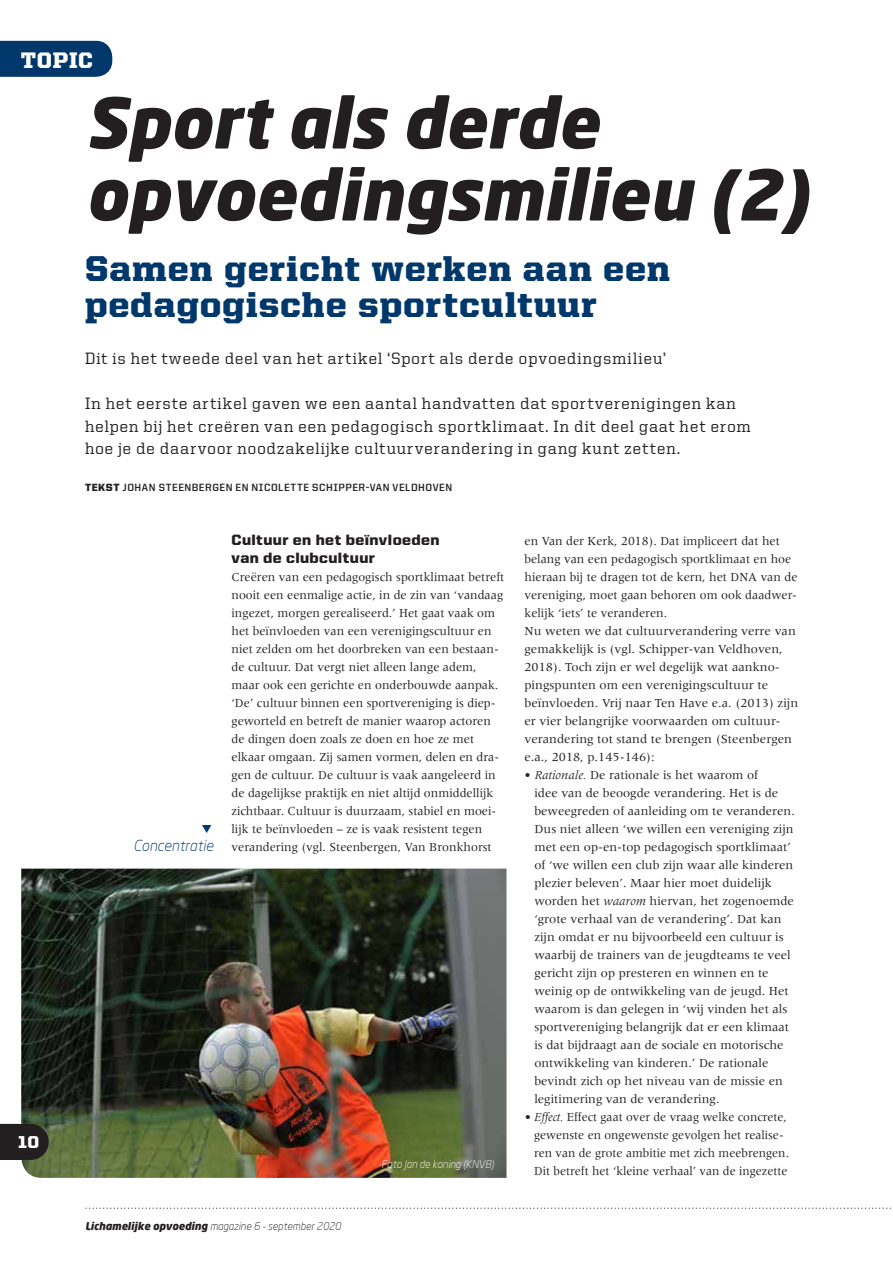
<style>
.page{position:relative;width:893px;height:1263px;background:#fff}
.page>*{position:absolute;margin:0;border:0;box-sizing:border-box;transform-origin:0 0}
.t1{font:italic 900 69px/72px "Neo Sans";color:#231f20}
.t2{font:900 36px/36px "United Serif Reg";letter-spacing:.025em;color:#01386b}
.t3{font:900 22.5px "United Serif Reg";letter-spacing:.03em;color:#fff}
.t4{font:900 17.25px "United Sans Reg";color:#fff}
.t5{font:500 16.5px/22.5px "United Serif Reg";letter-spacing:.05em;color:#231f20}
.t6{font:900 15px/18px "United Sans Reg";letter-spacing:.025em;color:#231f20}
.t7{font:italic 300 15px "Neo Sans";color:#01386b}
.t8{font:12.75px/18px "Meridien LT Std";color:#231f20}
.t9{font:12.75px/18px "Meridien LT Std";color:#231f20;scale:.95 1}
.t10{font:700 10.5px "United Sans Reg";letter-spacing:.05em;color:#231f20}
.t11{font:italic 300 10.5px "Neo Sans";color:#231f20}
.t12{font:italic 300 10.5px "Neo Sans";color:#fff}
.s1{font-weight:900}
.s2{font-style:italic}
</style>
<div class="page">
<img style="left:21px;top:869px;width:485px;height:309px">
<div style="left:0;top:41px;width:112px;height:36px;background:#01386b"></div>
<svg style="left:0;top:1124px;width:49px;height:36px;background:#272522"></svg>
<svg style="left:85px;top:1207px;width:806px;height:2px"></svg>
<h3 class="t3" style="left:21px;top:48px;width:74px">TOPIC</h3>
<h1 class="t1" style="left:85px;top:85px;width:725px">Sport als derde opvoedingsmilieu (2)</h1>
<h2 class="t2" style="left:85px;top:250px;width:586px">Samen gericht werken aan een pedagogische sportcultuur</h2>
<p class="t5" style="left:85px;top:347px;width:583px">Dit is het tweede deel van het artikel ‘Sport als derde opvoedingsmilieu’</p>
<p class="t5" style="left:85px;top:392px;width:667px">In het eerste artikel gaven we een aantal handvatten dat sportverenigingen kan helpen bij het creëren van een pedagogisch sportklimaat. In dit deel gaat het erom hoe je de daarvoor noodzakelijke cultuurverandering in gang kunt zetten.</p>
<h3 class="t4" style="left:18px;top:1133px;width:23px">10</h3>
<p class="t10" style="left:85px;top:482px;width:369px"><span class="s1">TEKST</span> JOHAN STEENBERGEN EN NICOLETTE SCHIPPER-VAN VELDHOVEN</p>
<p class="t7" style="left:133px;top:836px;width:82px">Concentratie</p>
<p class="t6" style="left:232px;top:530px;width:210px">Cultuur en het beïnvloeden van de clubcultuur</p>
<p class="t8" style="left:232px;top:567px;width:274px">Creëren van een pedagogisch sportklimaat betreft nooit een eenmalige actie, in de zin van ‘vandaag ingezet, morgen gerealiseerd.’ Het gaat vaak om het beïnvloeden van een verenigingscultuur en niet zelden om het doorbreken van een bestaan&shy;de cultuur. Dat vergt niet alleen lange adem, maar ook een gerichte en onderbouwde aanpak. ‘De’ cultuur binnen een sportvereniging is diep&shy;geworteld en betreft de manier waarop actoren de dingen doen zoals ze doen en hoe ze met elkaar omgaan. Zij samen vormen, delen en dra&shy;gen de cultuur. De cultuur is vaak aangeleerd in de dagelijkse praktijk en niet altijd onmiddellijk zichtbaar. Cultuur is duurzaam, stabiel en moei&shy;lijk te beïnvloeden – ze is vaak resistent tegen verandering (vgl. Steenbergen, Van Bronkhorst</p>
<p class="t12" style="left:381px;top:1158px;width:114px">Foto Jan de koning (KNVB)</p>
<p class="t11" style="left:85px;top:1220px;width:257px"><span class="s1">Lichamelijke opvoeding</span> magazine 6 - september 2020</p>
<p class="t8" style="left:524px;top:531px;width:275px">en Van der Kerk, 2018). Dat impliceert dat het belang van een pedagogisch sportklimaat en hoe hieraan bij te dragen tot de kern, het DNA van de vereniging, moet gaan behoren om ook daadwer&shy;kelijk ‘iets’ te veranderen.<br>Nu weten we dat cultuurverandering verre van gemakkelijk is (vgl. Schipper-van Veldhoven, 2018). Toch zijn er wel degelijk wat aankno&shy;pingspunten om een verenigingscultuur te beïnvloeden. Vrij naar Ten Have e.a. (2013) zijn er vier belangrijke voorwaarden om cultuur&shy;verandering tot stand te brengen (Steenbergen e.a., 2018, p.145-146):</p>
<p class="t8" style="left:534px;top:765px;width:262px;text-indent:-10px">• <span class="s2">Rationale.</span> De rationale is het waarom of<br>idee van de beoogde verandering. Het is de beweegreden of aanleiding om te veranderen.<br>Dus niet alleen ‘we willen een vereniging zijn met een op-en-top pedagogisch sportklimaat’ of ‘we willen een club zijn waar alle kinderen plezier beleven’. Maar hier moet duidelijk worden het <span class="s2">waarom</span> hiervan, het zogenoemde ‘grote verhaal van de verandering’. Dat kan zijn omdat er nu bijvoorbeeld een cultuur is waarbij de trainers van de jeugdteams te veel gericht zijn op presteren en winnen en te weinig op de ontwikkeling van de jeugd. Het waarom is dan gelegen in ‘wij vinden het als sportvereniging belangrijk dat er een klimaat is dat bijdraagt aan de sociale en motorische ontwikkeling van kinderen.’ De rationale bevindt zich op het niveau van de missie en legitimering van de verandering.</p>
<p class="t9" style="left:534px;top:1107px;width:270px;text-indent:-10px"><span class="s2">• Effect.</span> Effect gaat over de vraag welke concrete, gewenste en ongewenste gevolgen het realise&shy;ren van de grote ambitie met zich meebrengen.<br>Dit betreft het ‘kleine verhaal’ van de ingezette</p>
</div>
